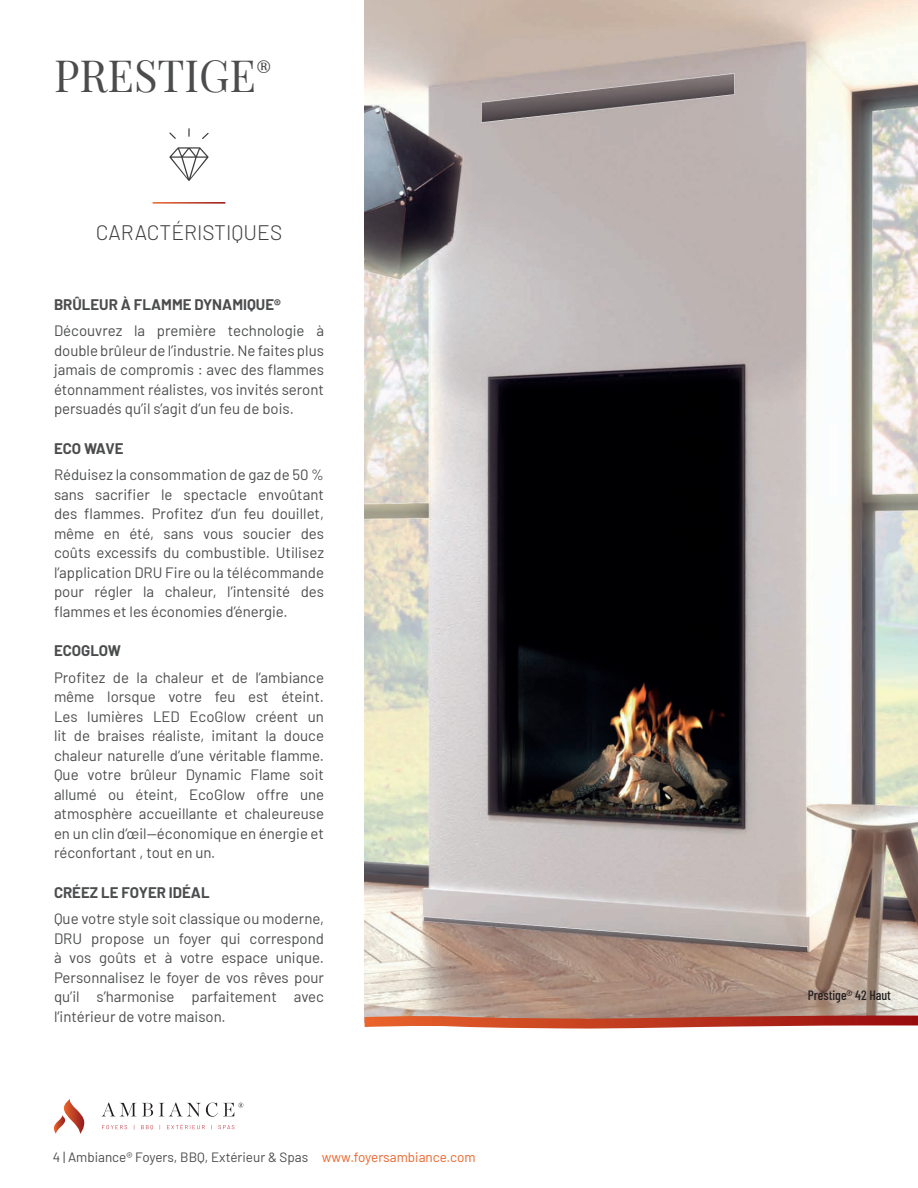
<style>
.page{position:relative;width:918px;height:1188px;background:#fff}
.page>*{position:absolute;margin:0;border:0;box-sizing:border-box;transform-origin:0 0}
.t1{font:43.5px "Playfair Display";color:#4b4c4d}
.t2{font:300 21px "Barlow";color:#3e3e3f}
.t3{font:15px/19.5px "Barlow";color:#4b4c4d;text-align:justify}
.t4{font:700 15px "Barlow";color:#4b4c4d}
.t5{font:13.5px "Barlow";color:#4b4c4d}
.t6{font:500 13.5px "Barlow Condensed";color:#231f20}
.s1{color:#ea642b}
</style>
<div class="page">
<svg style="left:54px;top:1099px;width:30px;height:35px"></svg>
<svg style="left:102px;top:1102px;width:141px;height:15px"></svg>
<svg style="left:102px;top:1125px;width:25px;height:4px"></svg>
<svg style="left:141px;top:1125px;width:12px;height:5px"></svg>
<svg style="left:167px;top:1124px;width:38px;height:5px"></svg>
<svg style="left:218px;top:1125px;width:16px;height:4px"></svg>
<svg style="left:169px;top:147px;width:40px;height:34px"></svg>
<svg style="left:188px;top:128px;width:2px;height:9px"></svg>
<svg style="left:169px;top:132px;width:7px;height:7px"></svg>
<svg style="left:202px;top:133px;width:7px;height:6px"></svg>
<img style="left:364px;top:0;width:554px;height:1015px">
<svg style="left:364px;top:1015px;width:554px;height:14px;background:#c6644f"></svg>
<h1 class="t1" style="left:54px;top:42px;width:219px">PRESTIGE<sup>®</sup></h1>
<h2 class="t2" style="left:96px;top:217px;width:188px">CARACTÉRISTIQUES</h2>
<p class="t4" style="left:54px;top:293px;width:228px">BRÛLEUR À FLAMME DYNAMIQUE®</p>
<p class="t3" style="left:54px;top:320px;width:271px">Découvrez la première technologie à double brûleur de l’industrie. Ne faites plus jamais de compromis : avec des flammes étonnamment réalistes, vos invités seront persuadés qu’il s’agit d’un feu de bois.</p>
<p class="t4" style="left:54px;top:437px;width:71px">ECO WAVE</p>
<p class="t3" style="left:54px;top:464px;width:272px">Réduisez la consommation de gaz de 50 % sans sacrifier le spectacle envoûtant des flammes. Profitez d’un feu douillet, même en été, sans vous soucier des coûts excessifs du combustible. Utilisez l’application DRU Fire ou la télécommande pour régler la chaleur, l’intensité des flammes et les économies d’énergie.</p>
<p class="t4" style="left:54px;top:640px;width:69px">ECOGLOW</p>
<p class="t3" style="left:54px;top:666px;width:272px">Profitez de la chaleur et de l’ambiance même lorsque votre feu est éteint.<br>Les lumières LED EcoGlow créent un lit de braises réaliste, imitant la douce chaleur naturelle d’une véritable flamme.<br>Que votre brûleur Dynamic Flame soit allumé ou éteint, EcoGlow offre une atmosphère accueillante et chaleureuse en un clin d’œil—économique en énergie et réconfortant , tout en un.</p>
<p class="t4" style="left:54px;top:881px;width:157px">CRÉEZ LE FOYER IDÉAL</p>
<p class="t3" style="left:54px;top:908px;width:272px">Que votre style soit classique ou moderne, DRU propose un foyer qui correspond à vos goûts et à votre espace unique.<br>Personnalisez le foyer de vos rêves pour qu’il s’harmonise parfaitement avec l’intérieur de votre maison.</p>
<p class="t5" style="left:53px;top:1147px;width:424px">4 | Ambiance® Foyers, BBQ, Extérieur &amp; Spas <span class="s1">www.foyersambiance.com</span></p>
<p class="t6" style="left:808px;top:987px;width:85px">Prestige® 42 Haut</p>
</div>
